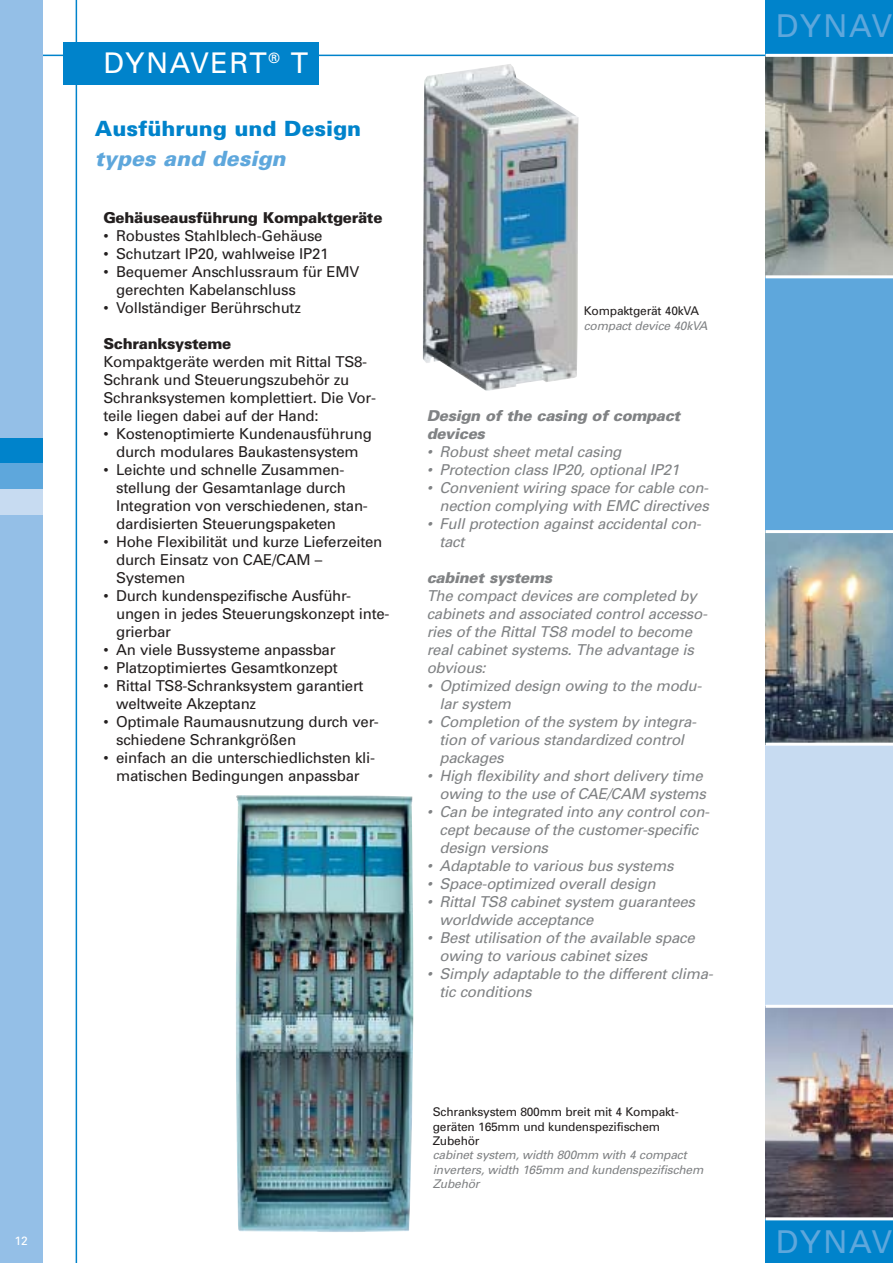
<style>
.page{position:relative;width:893px;height:1263px;background:#fff}
.page>*{position:absolute;margin:0;border:0;box-sizing:border-box;transform-origin:0 0}
.t1{font:31.5px "Univers";letter-spacing:.055em;color:#5ea7dc}
.t2{font:28.5px "Univers";letter-spacing:.055em;color:#fff}
.t3{font:900 21px "Univers";color:#0083cb}
.t4{font:italic 900 21px "Univers";color:#5ea7dc}
.t5{font:15px/18px "Univers";letter-spacing:-.015em;color:#231f1f}
.t6{font:italic 15px/18px "Univers";letter-spacing:-.015em;color:#808284}
.t7{font:italic 900 15px/18px "Univers";letter-spacing:-.02em;color:#808284}
.t8{font:900 15px "Univers";letter-spacing:-.02em;color:#231f1f}
.t9{font:italic 12px/14.4px "Univers";letter-spacing:-.015em;color:#808284}
.t10{font:12px/14.4px "Univers";letter-spacing:-.015em;color:#231f1f}
.t11{font:12px "Univers";color:#fff}
</style>
<div class="page">
<hr style="left:13px;top:55px;width:879px;height:1px;background:#0083cb">
<div style="left:765px;top:0;width:127px;height:1263px;background:#0083cb"></div>
<div style="left:0;top:0;width:42px;height:1263px;background:#94bfe7"></div>
<hr style="left:76px;top:0;width:1px;height:1263px;background:#0083cb">
<div style="left:64px;top:43px;width:255px;height:42px;background:#0083cb"></div>
<div style="left:0;top:438px;width:42px;height:26px;background:#0083cb"></div>
<div style="left:0;top:464px;width:42px;height:25px;background:#5ea7dc"></div>
<div style="left:0;top:489px;width:42px;height:26px;background:#c7dbf1"></div>
<div style="left:765px;top:264px;width:127px;height:272px;background:#5ea7dc"></div>
<div style="left:765px;top:736px;width:127px;height:272px;background:#c7dbf1"></div>
<img style="left:765px;top:57px;width:127px;height:218px">
<hr style="left:765px;top:275px;width:127px;height:3px;background:#fff">
<hr style="left:765px;top:54px;width:127px;height:3px;background:#fff">
<img style="left:765px;top:533px;width:127px;height:210px">
<hr style="left:765px;top:530px;width:127px;height:3px;background:#fff">
<hr style="left:765px;top:743px;width:127px;height:3px;background:#fff">
<img style="left:765px;top:1008px;width:127px;height:209px">
<hr style="left:765px;top:1005px;width:127px;height:3px;background:#fff">
<hr style="left:765px;top:1217px;width:127px;height:3px;background:#fff">
<img style="left:423px;top:64px;width:155px;height:327px">
<img style="left:236px;top:795px;width:177px;height:437px">
<h2 class="t2" style="left:103px;top:53px;width:206px">DYNAVERT<sup>®</sup> T</h2>
<h3 class="t3" style="left:95px;top:121px;width:268px">Ausführung und Design</h3>
<h3 class="t4" style="left:95px;top:151px;width:192px">types and design</h3>
<p class="t8" style="left:103px;top:212px;width:280px">Gehäuseausführung Kompaktgeräte</p>
<p class="t5" style="left:103px;top:228px;width:221px">• Robustes Stahlblech-Gehäuse</p>
<p class="t5" style="left:103px;top:246px;width:227px">• Schutzart IP20, wahlweise IP21</p>
<p class="t5" style="left:116px;top:264px;width:245px;text-indent:-13px">• Bequemer Anschlussraum für EMV gerechten Kabelanschluss</p>
<p class="t5" style="left:103px;top:300px;width:199px">• Vollständiger Berührschutz</p>
<p class="t8" style="left:103px;top:338px;width:129px">Schranksysteme</p>
<p class="t5" style="left:103px;top:354px;width:274px">Kompaktgeräte werden mit Rittal TS8- Schrank und Steuerungszubehör zu Schranksystemen komplettiert. Die Vor&shy;teile liegen dabei auf der Hand:</p>
<p class="t5" style="left:103px;top:426px;width:270px;text-align:center">• Kostenoptimierte Kundenausführung durch modulares Baukastensystem</p>
<p class="t5" style="left:116px;top:462px;width:253px;text-indent:-13px">• Leichte und schnelle Zusammen&shy;stellung der Gesamtanlage durch Integration von verschiedenen, stan&shy;dardisierten Steuerungspaketen</p>
<p class="t5" style="left:116px;top:534px;width:268px;text-indent:-13px">• Hohe Flexibilität und kurze Lieferzeiten durch Einsatz von CAE/CAM –<br>Systemen</p>
<p class="t5" style="left:116px;top:588px;width:275px;text-indent:-13px">• Durch kundenspezifische Ausführ&shy;ungen in jedes Steuerungskonzept inte&shy;grierbar</p>
<p class="t5" style="left:103px;top:642px;width:234px">• An viele Bussysteme anpassbar</p>
<p class="t5" style="left:103px;top:660px;width:236px">• Platzoptimiertes Gesamtkonzept</p>
<p class="t5" style="left:116px;top:678px;width:249px;text-indent:-13px">• Rittal TS8-Schranksystem garantiert weltweite Akzeptanz</p>
<p class="t5" style="left:116px;top:714px;width:264px;text-indent:-13px">• Optimale Raumausnutzung durch ver&shy;schiedene Schrankgrößen</p>
<p class="t5" style="left:103px;top:750px;width:273px;text-align:center">• einfach an die unterschiedlichsten kli&shy;matischen Bedingungen anpassbar</p>
<p class="t10" style="left:583px;top:305px;width:117px">Kompaktgerät 40kVA</p>
<p class="t9" style="left:583px;top:319px;width:125px">compact device 40kVA</p>
<p class="t7" style="left:426px;top:408px;width:255px">Design of the casing of compact devices</p>
<p class="t6" style="left:426px;top:444px;width:196px">• Robust sheet metal casing</p>
<p class="t6" style="left:426px;top:462px;width:254px">• Protection class IP20, optional IP21</p>
<p class="t6" style="left:426px;top:480px;width:284px;text-align:right">• Convenient wiring space for cable con&shy;nection complying with EMC directives</p>
<p class="t6" style="left:439px;top:516px;width:262px;text-indent:-13px">• Full protection against accidental con&shy;tact</p>
<p class="t7" style="left:426px;top:570px;width:127px">cabinet systems</p>
<p class="t6" style="left:426px;top:588px;width:281px">The compact devices are completed by cabinets and associated control accesso&shy;ries of the Rittal TS8 model to become real cabinet systems. The advantage is obvious:</p>
<p class="t6" style="left:439px;top:678px;width:263px;text-indent:-13px">• Optimized design owing to the modu&shy;lar system</p>
<p class="t6" style="left:439px;top:714px;width:257px;text-indent:-13px">• Completion of the system by integra&shy;tion of various standardized control packages</p>
<p class="t6" style="left:426px;top:768px;width:281px;text-align:right">• High flexibility and short delivery time owing to the use of CAE/CAM systems</p>
<p class="t6" style="left:439px;top:804px;width:270px;text-indent:-13px">• Can be integrated into any control con&shy;cept because of the customer-specific design versions</p>
<p class="t6" style="left:426px;top:858px;width:248px">• Adaptable to various bus systems</p>
<p class="t6" style="left:426px;top:876px;width:230px">• Space-optimized overall design</p>
<p class="t6" style="left:439px;top:894px;width:257px;text-indent:-13px">• Rittal TS8 cabinet system guarantees worldwide acceptance</p>
<p class="t6" style="left:439px;top:930px;width:257px;text-indent:-13px">• Best utilisation of the available space owing to various cabinet sizes</p>
<p class="t6" style="left:439px;top:966px;width:274px;text-indent:-13px">• Simply adaptable to the different clima&shy;tic conditions</p>
<p class="t10" style="left:433px;top:1106px;width:247px">Schranksystem 800mm breit mit 4 Kompakt&shy;geräten 165mm und kundenspezifischem<br>Zubehör</p>
<p class="t9" style="left:433px;top:1149px;width:272px">cabinet system, width 800mm with 4 compact inverters, width 165mm and kundenspezifischem<br>Zubehör</p>
<h1 class="t1" style="left:775px;top:15px;width:118px">DYNAV</h1>
<p class="t11" style="left:14px;top:1236px;width:15px">12</p>
<h1 class="t1" style="left:775px;top:1231px;width:118px">DYNAV</h1>
</div>
